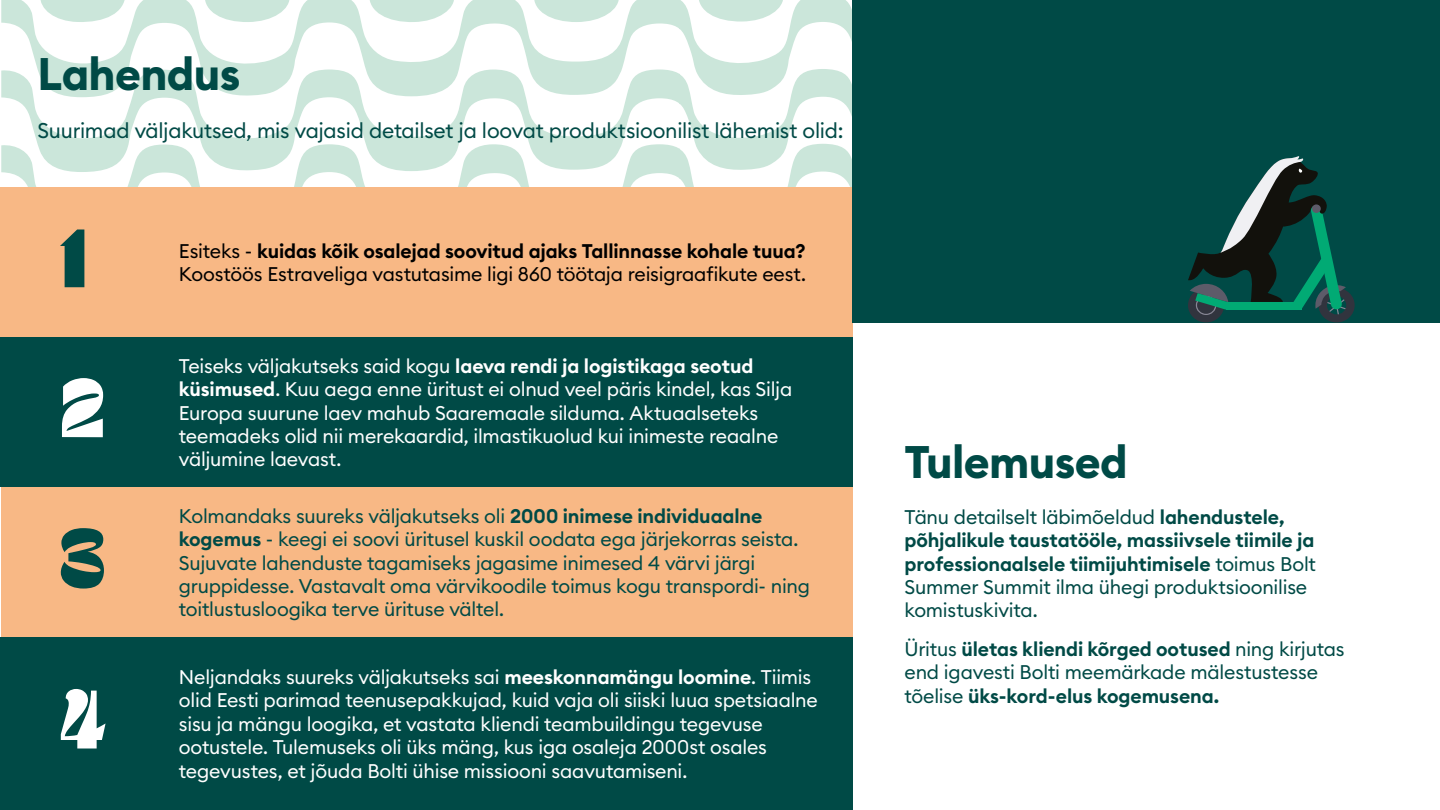
<style>
.page{position:relative;width:1440px;height:810px;background:#fff}
.page>*{position:absolute;margin:0;border:0;box-sizing:border-box;transform-origin:0 0}
.t1{font:700 82.5px "Brule";color:#004a46}
.t2{font:700 82.5px "Brule";color:#fff}
.t3{font:700 45px "Euclid Circular B";letter-spacing:-.015em;color:#004a46}
.t4{font:21px "Euclid Circular B";letter-spacing:-.015em;color:#004a46}
.t5{font:19.5px/23.4px "Euclid Circular B";letter-spacing:-.01em;color:#fff}
.t6{font:19.5px/23.4px "Euclid Circular B";letter-spacing:-.01em;color:#004a46}
.t7{font:600 19.5px/23.4px "Euclid Circular B";letter-spacing:-.005em;color:#004a46}
.t8{font:19.5px/23.4px "Euclid Circular B";letter-spacing:-.01em;color:#000}
.s1{font-weight:600}
.s2{font-weight:400}
</style>
<div class="page">
<svg style="left:1px;top:0;width:852px;height:188px"></svg>
<div style="left:1px;top:488px;width:852px;height:150px;background:#f8b885"></div>
<div style="left:0;top:338px;width:853px;height:150px;background:#004a46"></div>
<div style="left:0;top:188px;width:853px;height:150px;background:#f8b885"></div>
<div style="left:0;top:638px;width:853px;height:172px;background:#004a46"></div>
<div style="left:853px;top:0;width:587px;height:322px;background:#004a46"></div>
<svg style="left:1188px;top:156px;width:167px;height:166px"></svg>
<div style="left:1312px;top:204px;width:9px;height:9px;background:#5d5b69;border-radius:50%"></div>
<h2 class="t3" style="left:38px;top:45px;width:204px">Lahendus</h2>
<p class="t4" style="left:38px;top:117px;width:807px">Suurimad väljakutsed, mis vajasid detailset ja loovat produktsioonilist lähemist olid:</p>
<h1 class="t1" style="left:60px;top:221px;width:28px">1</h1>
<h1 class="t2" style="left:60px;top:371px;width:46px">2</h1>
<h1 class="t1" style="left:60px;top:521px;width:46px">3</h1>
<h1 class="t2" style="left:60px;top:683px;width:48px">4</h1>
<p class="t8" style="left:179px;top:239px;width:629px">Esiteks - <span class="s1">kuidas kõik osalejad soovitud ajaks Tallinnasse kohale tuua?<br></span>Koostöös Estraveliga vastutasime ligi 860 töötaja reisigraafikute eest.</p>
<p class="t5" style="left:179px;top:354px;width:615px">Teiseks väljakutseks said kogu <span class="s1">laeva rendi ja logistikaga seotud küsimused</span>. Kuu aega enne üritust ei olnud veel päris kindel, kas Silja Europa suurune laev mahub Saaremaale silduma. Aktuaalseteks teemadeks olid nii merekaardid, ilmastikuolud kui inimeste reaalne väljumine laevast.</p>
<p class="t6" style="left:179px;top:504px;width:633px">Kolmandaks suureks väljakutseks oli <span class="s1">2000 inimese individuaalne kogemus</span> - keegi ei soovi üritusel kuskil oodata ega järjekorras seista.<br>Sujuvate lahenduste tagamiseks jagasime inimesed 4 värvi järgi gruppidesse. Vastavalt oma värvikoodile toimus kogu transpordi- ning toitlustusloogika terve ürituse vältel.</p>
<p class="t5" style="left:179px;top:665px;width:641px">Neljandaks suureks väljakutseks sai <span class="s1">meeskonnamängu loomine</span>. Tiimis olid Eesti parimad teenusepakkujad, kuid vaja oli siiski luua spetsiaalne sisu ja mängu loogika, et vastata kliendi teambuildingu tegevuse ootustele. Tulemuseks oli üks mäng, kus iga osaleja 2000st osales tegevustes, et jõuda Bolti ühise missiooni saavutamiseni.</p>
<h2 class="t3" style="left:904px;top:433px;width:225px">Tulemused</h2>
<p class="t7" style="left:904px;top:505px;width:413px"><span class="s2">Tänu detailselt läbimõeldud</span> lahendustele, põhjalikule taustatööle, massiivsele tiimile ja professionaalsele tiimijuhtimisele <span class="s2">toimus Bolt Summer Summit ilma ühegi produktsioonilise komistuskivita.</span></p>
<p class="t6" style="left:904px;top:637px;width:442px">Üritus <span class="s1">ületas kliendi kõrged ootused</span> ning kirjutas end igavesti Bolti meemärkade mälestustesse tõelise <span class="s1">üks-kord-elus kogemusena.</span></p>
</div>
